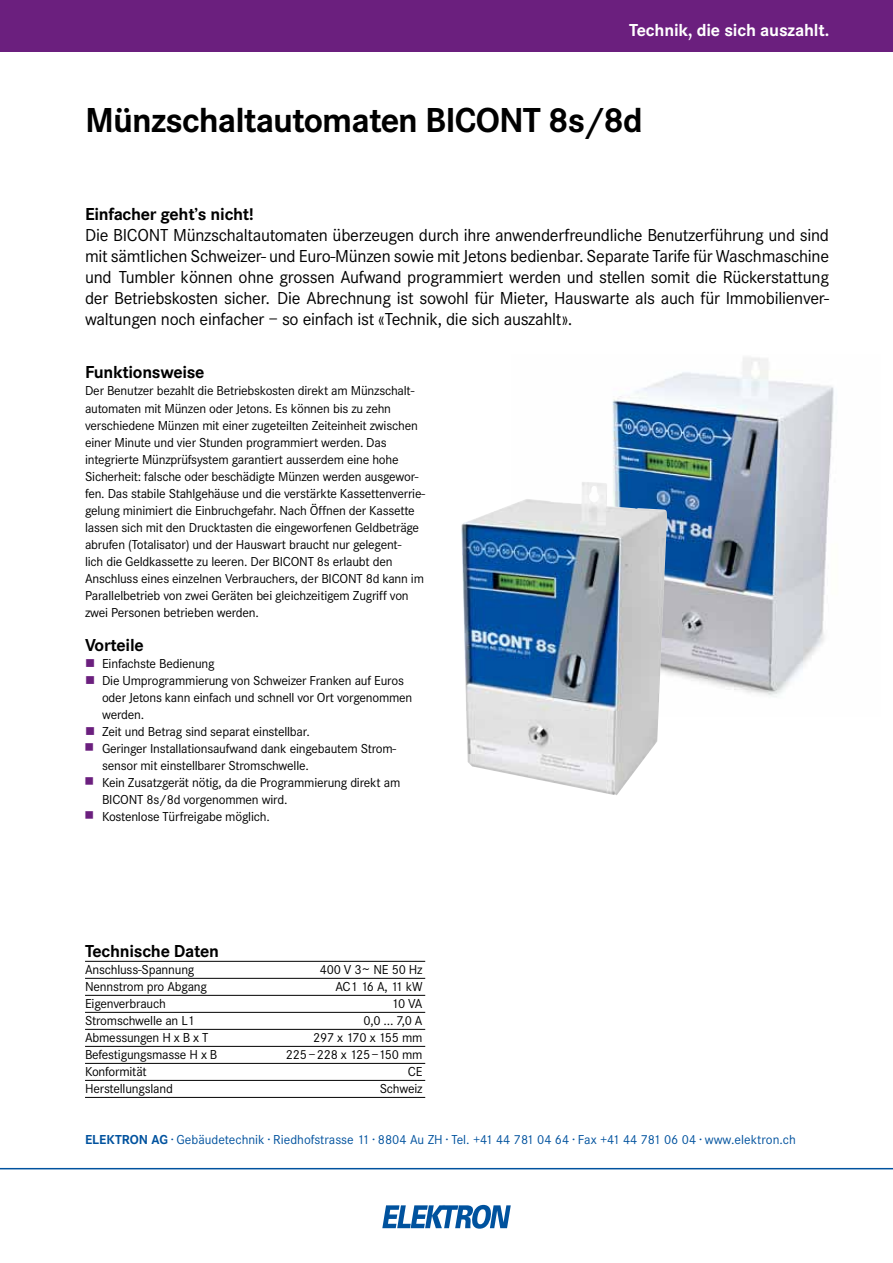
<style>
.page{position:relative;width:893px;height:1263px;background:#fff}
.page>*{position:absolute;margin:0;border:0;box-sizing:border-box;transform-origin:0 0}
.t1{font:700 36px "Corporate S";letter-spacing:-.025em;color:#000}
.t2{font:18px/21px "Corporate S";letter-spacing:-.015em;color:#000;text-align:justify}
.t3{font:700 18px "Corporate S";letter-spacing:-.015em;color:#000}
.t4{font:700 18px "Corporate S";letter-spacing:-.01em;color:#fff}
.t5{font:13.5px/17px "Corporate S";letter-spacing:-.015em;color:#000}
.t6{font:13.5px "Corporate S";color:#00529e}
.s1{color:#6b1f7e}
.s2{font-family:"Universal Newswith Comm Pi";font-size:15px;color:#6b1f7e}
.s3{font-weight:700}
</style>
<div class="page">
<hr style="left:85px;top:961px;width:340px;height:1px;background:#000">
<hr style="left:85px;top:978px;width:340px;height:1px;background:#000">
<hr style="left:85px;top:995px;width:340px;height:1px;background:#000">
<hr style="left:85px;top:1012px;width:340px;height:1px;background:#000">
<hr style="left:85px;top:1029px;width:340px;height:1px;background:#000">
<hr style="left:85px;top:1046px;width:340px;height:1px;background:#000">
<hr style="left:85px;top:1063px;width:340px;height:1px;background:#000">
<hr style="left:85px;top:1080px;width:340px;height:1px;background:#000">
<hr style="left:85px;top:1097px;width:340px;height:1px;background:#000">
<img style="left:612px;top:357px;width:222px;height:340px">
<img style="left:461px;top:482px;width:206px;height:313px">
<hr style="left:0;top:1168px;width:893px;height:1px;background:#00529e">
<div style="left:0;top:0;width:893px;height:51px;background:#6b1f7e"></div>
<svg style="left:382px;top:1204px;width:129px;height:25px"></svg>
<h2 class="t4" style="left:629px;top:19px;width:201px">Technik, die sich auszahlt.</h2>
<h1 class="t1" style="left:85px;top:100px;width:559px">Münzschaltautomaten BICONT 8s/8d</h1>
<h2 class="t3" style="left:85px;top:203px;width:170px">Einfacher geht’s nicht!</h2>
<p class="t2" style="left:85px;top:225px;width:746px">Die BICONT Münzschaltautomaten überzeugen durch ihre anwenderfreundliche Benutzerführung und sind mit sämtlichen Schweizer- und Euro-Münzen sowie mit Jetons bedienbar. Separate Tarife für Waschmaschine und Tumbler können ohne grossen Aufwand programmiert werden und stellen somit die Rückerstattung der Betriebskosten sicher. Die Abrechnung ist sowohl für Mieter, Hauswarte als auch für Immobilienver&shy;waltungen noch einfacher – so einfach ist «Technik, die sich auszahlt».</p>
<h2 class="t3" style="left:85px;top:362px;width:121px">Funktionsweise</h2>
<p class="t5" style="left:85px;top:383px;width:342px">Der Benutzer bezahlt die Betriebskosten direkt am Münzschalt&shy;automaten mit Münzen oder Jetons. Es können bis zu zehn verschiedene Münzen mit einer zugeteilten Zeiteinheit zwischen einer Minute und vier Stunden programmiert werden. Das integrierte Münzprüfsystem garantiert ausserdem eine hohe Sicherheit: falsche oder beschädigte Münzen werden ausgewor&shy;fen. Das stabile Stahlgehäuse und die verstärkte Kassettenverrie&shy;gelung minimiert die Einbruchgefahr. Nach Öffnen der Kassette lassen sich mit den Drucktasten die eingeworfenen Geldbeträge abrufen (Totalisator) und der Hauswart braucht nur gelegent-<br>lich die Geldkassette zu leeren. Der BICONT 8s erlaubt den Anschluss eines einzelnen Verbrauchers, der BICONT 8d kann im Parallelbetrieb von zwei Geräten bei gleichzeitigem Zugriff von zwei Personen betrieben werden.</p>
<h2 class="t3" style="left:85px;top:634px;width:60px">Vorteile</h2>
<p class="t5" style="left:85px;top:655px;width:131px"><span class="s1">■</span> Einfachste Bedienung</p>
<p class="t5" style="left:102px;top:672px;width:312px;text-indent:-17px"><span class="s1">■</span> Die Umprogrammierung von Schweizer Franken auf Euros oder Jetons kann einfach und schnell vor Ort vorgenommen werden.</p>
<p class="t5" style="left:85px;top:723px;width:226px"><span class="s1">■</span> Zeit und Betrag sind separat einstellbar.</p>
<p class="t5" style="left:85px;top:740px;width:313px"><span class="s2">n</span> Geringer Installationsaufwand dank eingebautem Strom-</p>
<p class="t5" style="left:102px;top:757px;width:208px">sensor mit einstellbarer Stromschwelle.</p>
<p class="t5" style="left:85px;top:774px;width:317px"><span class="s2">n</span> Kein Zusatzgerät nötig, da die Programmierung direkt am</p>
<p class="t5" style="left:102px;top:791px;width:187px">BICONT 8s/8d vorgenommen wird.</p>
<p class="t5" style="left:85px;top:808px;width:186px"><span class="s2">n</span> Kostenlose Türfreigabe möglich.</p>
<h2 class="t3" style="left:85px;top:940px;width:136px">Technische Daten</h2>
<p class="t5" style="left:85px;top:961px;width:111px">Anschluss-Spannung</p>
<p class="t5" style="left:320px;top:961px;width:104px">400 V 3~ NE 50 Hz</p>
<p class="t5" style="left:85px;top:978px;width:124px">Nennstrom pro Abgang</p>
<p class="t5" style="left:336px;top:978px;width:89px">AC1 16 A, 11 kW</p>
<p class="t5" style="left:85px;top:995px;width:82px">Eigenverbrauch</p>
<p class="t5" style="left:392px;top:995px;width:33px">10 VA</p>
<p class="t5" style="left:85px;top:1012px;width:111px">Stromschwelle an L1</p>
<p class="t5" style="left:363px;top:1012px;width:61px">0,0 ... 7,0 A</p>
<p class="t5" style="left:85px;top:1029px;width:125px">Abmessungen H x B x T</p>
<p class="t5" style="left:313px;top:1029px;width:111px">297 x 170 x 155 mm</p>
<p class="t5" style="left:85px;top:1046px;width:134px">Befestigungsmasse H x B</p>
<p class="t5" style="left:286px;top:1046px;width:138px">225–228 x 125–150 mm</p>
<p class="t5" style="left:85px;top:1063px;width:63px">Konformität</p>
<p class="t5" style="left:408px;top:1063px;width:16px">CE</p>
<p class="t5" style="left:85px;top:1080px;width:89px">Herstellungsland</p>
<p class="t5" style="left:380px;top:1080px;width:44px">Schweiz</p>
<p class="t6" style="left:85px;top:1132px;width:712px"><span class="s3">ELEKTRON AG</span> · Gebäudetechnik · Riedhofstrasse 11 · 8804 Au ZH · Tel. +41 44 781 04 64 · Fax +41 44 781 06 04 · www.elektron.ch</p>
</div>
